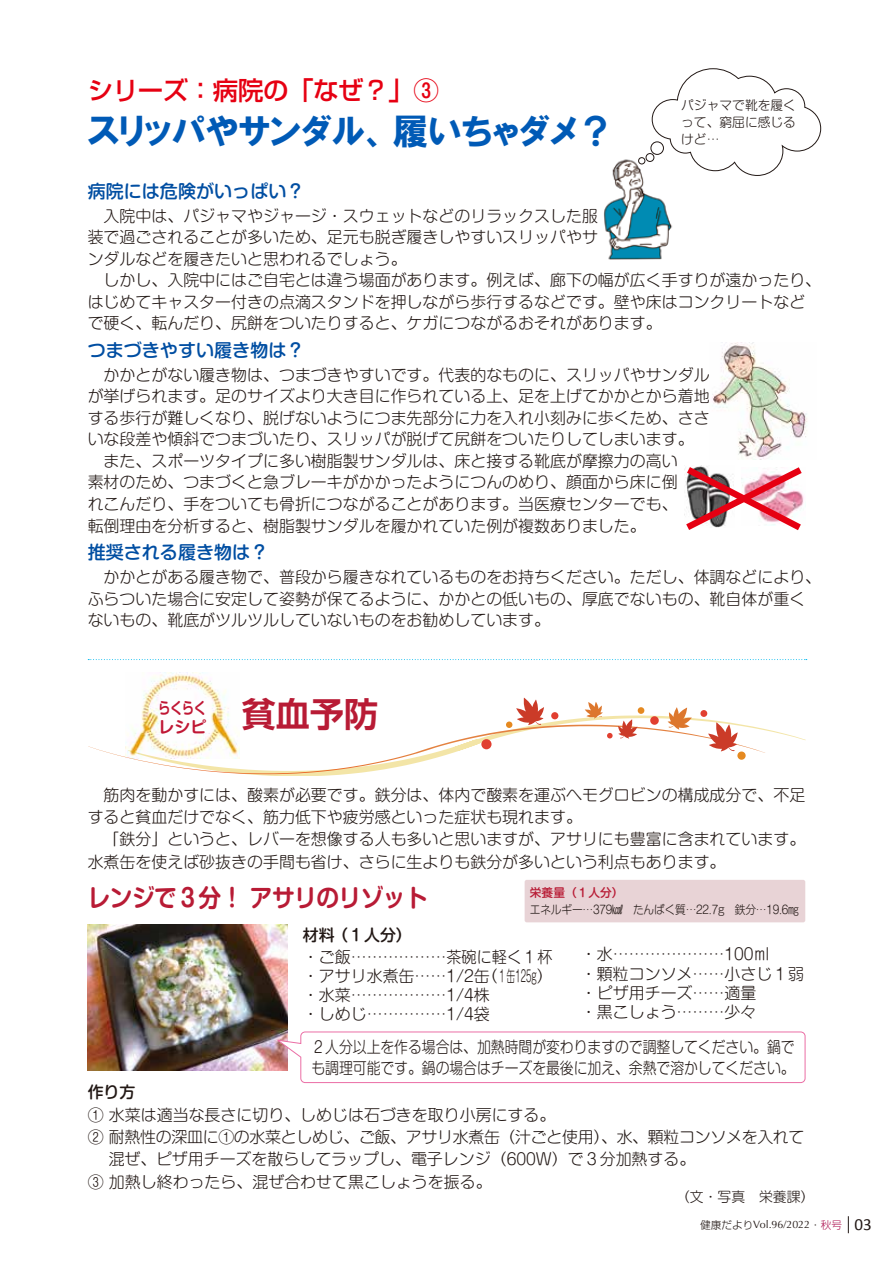
<style>
.page{position:relative;width:893px;height:1263px;background:#fff}
.page>*{position:absolute;margin:0;border:0;box-sizing:border-box;transform-origin:0 0}
.t1{font:36.15px "HGP Soei Kakugothic UB";color:#005ab6}
.t2{font:700 34.05px "Shin Go Pro De";color:#b81b35}
.t3{font:500 25.5px "Shin Go Pro";letter-spacing:-.02em;color:#e60012}
.t4{font:700 24.45px "Shin M Go Pro De";letter-spacing:-.025em;color:#b81b35;scale:.93 1}
.t5{font:500 18px "Shin M Go Pro";color:#004ea2}
.t6{font:300 15.9px/21.6px "Shin M Go Pro";color:#221815}
.t7{font:300 15.9px/21.3px "Shin M Go Pro";color:#221815;scale:.87 1}
.t8{font:500 15.9px "Shin M Go Pro";color:#221815}
.t9{font:700 15.9px/19.2px "Shin M Go Pro De";color:#c01734;scale:.74 1}
.t10{font:300 13.8px "Shin M Go Pro";color:#221815}
.t11{font:300 12.75px/17px "Shin M Go Pro";color:#221815;text-align:justify}
.t12{font:300 11.7px "Shin M Go Pro";letter-spacing:-.02em;color:#221815;scale:.92 1}
.t13{font:500 11.7px "Shin M Go Pro";color:#b81b35}
.t14{font:10.65px "Optima";color:#221815}
.s1{font-family:"Shin M Go Pro"}
.s2{font-family:"Shin Go Pro";font-weight:300}
.s3{font-family:"Shin Go Pro";font-weight:300;color:#af1654}
.s4{font-family:"Calibri";font-size:16.95px}
</style>
<div class="page">
<img style="left:143px;top:673px;width:83px;height:25px">
<svg style="left:88px;top:659px;width:719px;height:1px"></svg>
<div style="left:646px;top:153px;width:8px;height:9px;border:1px solid #221815;border-radius:50%"></div>
<div style="left:651px;top:142px;width:13px;height:13px;border:1px solid #221815;border-radius:50%"></div>
<svg style="left:652px;top:68px;width:169px;height:108px"></svg>
<svg style="left:848px;top:1216px;width:1px;height:17px"></svg>
<div style="left:525px;top:880px;width:280px;height:42px;background:#e8d3d6;border-radius:2px"></div>
<img style="left:88px;top:925px;width:200px;height:146px">
<svg style="left:88px;top:698px;width:717px;height:77px"></svg>
<div style="left:506px;top:721px;width:6px;height:7px;background:#e58920;border-radius:50%"></div>
<div style="left:481px;top:739px;width:11px;height:10px;background:#e13f30;border-radius:50%"></div>
<img style="left:604px;top:155px;width:92px;height:105px">
<img style="left:712px;top:343px;width:95px;height:117px">
<svg style="left:684px;top:465px;width:122px;height:66px"></svg>
<svg style="left:276px;top:1031px;width:529px;height:52px"></svg>
<h3 class="t3" style="left:88px;top:69px;width:353px">シリーズ：病院の「なぜ？」<span class="s1">③</span></h3>
<h1 class="t1" style="left:88px;top:113px;width:528px">スリッパやサンダル、履いちゃダメ？</h1>
<p class="t5" style="left:88px;top:176px;width:218px">病院には危険がいっぱい？</p>
<p class="t6" style="left:88px;top:203px;width:735px">　入院中は、パジャマやジャージ・スウェットなどのリラックスした服<br>装で過ごされることが多いため、足元も脱ぎ履きしやすいスリッパやサ<br>ンダルなどを履きたいと思われるでしょう。<br>　しかし、入院中にはご自宅とは違う場面があります。例えば、廊下の幅が広く手すりが遠かったり、はじめてキャスター付きの点滴スタンドを押しながら歩行するなどです。壁や床はコンクリートなどで硬く、転んだり、尻餅をついたりすると、ケガにつながるおそれがあります。</p>
<p class="t5" style="left:88px;top:335px;width:218px">つまづきやすい履き物は？</p>
<p class="t6" style="left:88px;top:362px;width:623px">　かかとがない履き物は、つまづきやすいです。代表的なものに、スリッパやサンダルが挙げられます。足のサイズより大き目に作られている上、足を上げてかかとから着地する歩行が難しくなり、脱げないようにつま先部分に力を入れ小刻みに歩くため、ささいな段差や傾斜でつまづいたり、スリッパが脱げて尻餅をついたりしてしまいます。　また、スポーツタイプに多い樹脂製サンダルは、床と接する靴底が摩擦力の高い<br>素材のため、つまづくと急ブレーキがかかったようにつんのめり、顔面から床に倒<br>れこんだり、手をついても骨折につながることがあります。当医療センターでも、<br>転倒理由を分析すると、樹脂製サンダルを履かれていた例が複数ありました。</p>
<p class="t5" style="left:88px;top:538px;width:182px">推奨される履き物は？</p>
<p class="t6" style="left:88px;top:564px;width:735px">　かかとがある履き物で、普段から履きなれているものをお持ちください。ただし、体調などにより、ふらついた場合に安定して姿勢が保てるように、かかとの低いもの、厚底でないもの、靴自体が重くないもの、靴底がツルツルしていないものをお勧めしています。</p>
<p class="t11" style="left:681px;top:96px;width:116px">パジャマで靴を履くって、窮屈に感じるけど…</p>
<p class="t9" style="left:159px;top:696px;width:66px">らくらくレシピ</p>
<h2 class="t2" style="left:242px;top:686px;width:138px">貧血予防</h2>
<p class="t6" style="left:88px;top:782px;width:719px;line-height:22.4px">　筋肉を動かすには、酸素が必要です。鉄分は、体内で酸素を運ぶヘモグロビンの構成成分で、不足すると貧血だけでなく、筋力低下や疲労感といった症状も現れます。<br>　「鉄分」というと、レバーを想像する人も多いと思いますが、アサリにも豊富に含まれています。水煮缶を使えば砂抜きの手間も省け、さらに生よりも鉄分が多いという利点もあります。</p>
<h3 class="t4" style="left:88px;top:877px;width:367px">レンジで３分！ アサリのリゾット</h3>
<p class="t13" style="left:530px;top:883px;width:95px">栄養量（１人分）</p>
<p class="t12" style="left:530px;top:900px;width:294px">エネルギー…379㎉　たんぱく質…22.7g　鉄分…19.6㎎</p>
<p class="t8" style="left:303px;top:922px;width:110px">材料 （１人分）</p>
<p class="t6" style="left:303px;top:945px;width:251px;line-height:19.2px">・ご飯………………茶碗に軽く１杯・アサリ水煮缶……1/2缶（１缶125g）・水菜………………1/4株<br>・しめじ……………1/4袋</p>
<p class="t6" style="left:581px;top:943px;width:225px;line-height:19.2px">・水…………………100㎖<br>・顆粒コンソメ……小さじ１弱・ピザ用チーズ……適量<br>・黒こしょう………少々</p>
<p class="t7" style="left:311px;top:1034px;width:557px">２人分以上を作る場合は、加熱時間が変わりますので調整してください。鍋でも調理可能です。鍋の場合はチーズを最後に加え、余熱で溶かしてください。</p>
<p class="t8" style="left:88px;top:1079px;width:49px">作り方</p>
<p class="t6" style="left:88px;top:1102px;width:718px;line-height:22.4px">① 水菜は適当な長さに切り、しめじは石づきを取り小房にする。<br>② 耐熱性の深皿に①の水菜としめじ、ご飯、アサリ水煮缶（汁ごと使用）、水、顆粒コンソメを入れて　 混ぜ、ピザ用チーズを散らしてラップし、電子レンジ（600W）で３分加熱する。<br>③ 加熱し終わったら、混ぜ合わせて黒こしょうを振る。</p>
<p class="t10" style="left:676px;top:1185px;width:140px">（文・写真　栄養課）</p>
<p class="t14" style="left:700px;top:1218px;width:173px"><span class="s2">健康だより</span>Vol.96/2022<span class="s2">・</span><span class="s3">秋号</span> <span class="s4">03</span></p>
</div>
